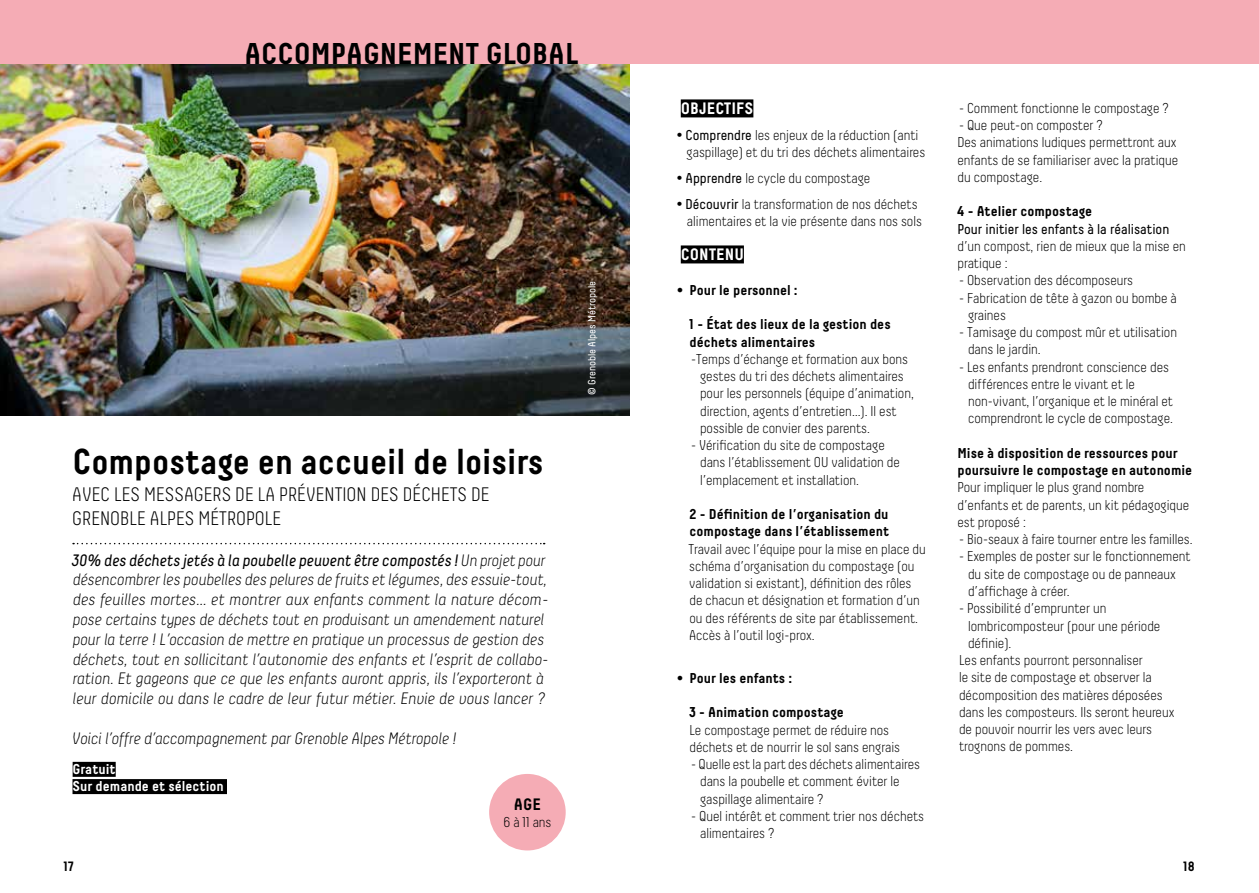
<style>
.page{position:relative;width:1259px;height:893px;background:#fff}
.page>*{position:absolute;margin:0;border:0;box-sizing:border-box;transform-origin:0 0}
.t1{font:700 36px "Decima";color:#000}
.t2{font:700 30px "Decima";color:#000}
.t3{font:300 19.5px/23.4px "Decima";color:#000}
.t4{font:italic 300 16.5px/19.8px "Decima";color:#000}
.t5{font:700 16.5px "Decima";color:#fff}
.t6{font:700 16.5px "Decima";color:#000}
.t7{font:300 14.25px/17.2px "Decima";color:#000}
.t8{font:700 14.25px/17.2px "Decima";color:#000}
.t9{font:14.25px "Decima";color:#000}
.t10{font:700 14.25px/17.2px "Decima";color:#fff}
.t11{font:700 13.5px "Decima";color:#000}
.t12{font:10.5px "Decima";color:#fff}
.s1{font-weight:400}
</style>
<div class="page">
<img style="left:0;top:64px;width:629px;height:351px">
<svg style="left:73px;top:543px;width:472px;height:1px"></svg>
<div style="left:73px;top:762px;width:43px;height:15px;background:#000"></div>
<div style="left:72px;top:779px;width:155px;height:15px;background:#000"></div>
<div style="left:489px;top:774px;width:77px;height:76px;background:#f5acb5;border-radius:50%"></div>
<div style="left:0;top:0;width:629px;height:64px;background:#f5acb5"></div>
<div style="left:681px;top:99px;width:72px;height:18px;background:#000"></div>
<div style="left:681px;top:245px;width:63px;height:18px;background:#000"></div>
<div style="left:629px;top:0;width:630px;height:64px;background:#f5acb5"></div>
<h2 class="t2" style="left:244px;top:36px;width:335px">ACCOMPAGNEMENT GLOBAL</h2>
<h1 class="t1" style="left:72px;top:440px;width:473px">Compostage en accueil de loisirs</h1>
<h3 class="t3" style="left:72px;top:483px;width:419px">AVEC LES MESSAGERS DE LA PRÉVENTION DES DÉCHETS DE<br>GRENOBLE ALPES MÉTROPOLE</h3>
<p class="t4" style="left:72px;top:550px;width:478px"><span class="s1">30% des déchets jetés à la poubelle peuvent être compostés !</span> Un projet pour désencombrer les poubelles des pelures de fruits et légumes, des essuie-tout, des feuilles mortes… et montrer aux enfants comment la nature décom&shy;pose certains types de déchets tout en produisant un amendement naturel pour la terre ! L’occasion de mettre en pratique un processus de gestion des déchets, tout en sollicitant l’autonomie des enfants et l’esprit de collabo&shy;ration. Et gageons que ce que les enfants auront appris, ils l’exporteront à leur domicile ou dans le cadre de leur futur métier. Envie de vous lancer ?</p>
<p class="t4" style="left:72px;top:728px;width:386px">Voici l’offre d’accompagnement par Grenoble Alpes Métropole !</p>
<p class="t10" style="left:72px;top:760px;width:153px">Gratuit<br>Sur demande et sélection</p>
<p class="t6" style="left:514px;top:795px;width:28px">AGE</p>
<p class="t7" style="left:503px;top:813px;width:50px">6 à 11 ans</p>
<p class="t12" style="left:586px;top:395px;width:115px;rotate:-90deg">© Grenoble Alpes Métropole</p>
<p class="t5" style="left:681px;top:99px;width:74px">OBJECTIFS</p>
<p class="t7" style="left:686px;top:127px;width:240px;text-indent:-10px">• <span class="s1">Comprendre</span> les enjeux de la réduction (anti gaspillage) et du tri des déchets alimentaires</p>
<p class="t7" style="left:676px;top:170px;width:195px">• <span class="s1">Apprendre</span> le cycle du compostage</p>
<p class="t7" style="left:687px;top:195px;width:236px;text-indent:-11px">• <span class="s1">Découvrir</span> la transformation de nos déchets alimentaires et la vie présente dans nos sols</p>
<p class="t5" style="left:681px;top:245px;width:65px">CONTENU</p>
<p class="t8" style="left:676px;top:281px;width:123px">• Pour le personnel :</p>
<p class="t8" style="left:689px;top:315px;width:203px">1 - État des lieux de la gestion des déchets alimentaires</p>
<p class="t7" style="left:700px;top:350px;width:215px;text-indent:-9px">-Temps d’échange et formation aux bons gestes du tri des déchets alimentaires pour les personnels (équipe d’animation, direction, agents d’entretien…). Il est possible de convier des parents.</p>
<p class="t7" style="left:700px;top:436px;width:201px;text-indent:-9px">- Vérification du site de compostage dans l’établissement OU validation de l’emplacement et installation.</p>
<p class="t8" style="left:689px;top:505px;width:201px">2 - Définition de l’organisation du compostage dans l’établissement</p>
<p class="t7" style="left:688px;top:540px;width:239px">Travail avec l’équipe pour la mise en place du schéma d’organisation du compostage (ou validation si existant), définition des rôles de chacun et désignation et formation d’un ou des référents de site par établissement.<br>Accès à l’outil logi-prox.</p>
<p class="t8" style="left:676px;top:669px;width:117px">• Pour les enfants :</p>
<p class="t8" style="left:689px;top:704px;width:156px">3 - Animation compostage</p>
<p class="t7" style="left:689px;top:721px;width:212px">Le compostage permet de réduire nos déchets et de nourrir le sol sans engrais</p>
<p class="t7" style="left:700px;top:755px;width:221px;text-indent:-9px">- Quelle est la part des déchets alimentaires dans la poubelle et comment éviter le gaspillage alimentaire ?</p>
<p class="t7" style="left:700px;top:807px;width:226px;text-indent:-9px">- Quel intérêt et comment trier nos déchets alimentaires ?</p>
<p class="t7" style="left:959px;top:99px;width:211px">- Comment fonctionne le compostage ?</p>
<p class="t7" style="left:957px;top:116px;width:222px">- Que peut-on composter ?<br>Des animations ludiques permettront aux enfants de se familiariser avec la pratique du compostage.</p>
<p class="t8" style="left:957px;top:202px;width:137px">4 - Atelier compostage</p>
<p class="t9" style="left:957px;top:221px;width:213px">Pour initier les enfants à la réalisation</p>
<p class="t7" style="left:957px;top:237px;width:230px">d’un compost, rien de mieux que la mise en pratique :</p>
<p class="t7" style="left:959px;top:272px;width:175px">- Observation des décomposeurs</p>
<p class="t7" style="left:968px;top:289px;width:210px;text-indent:-9px">- Fabrication de tête à gazon ou bombe à graines</p>
<p class="t7" style="left:968px;top:323px;width:210px;text-indent:-9px">- Tamisage du compost mûr et utilisation dans le jardin.</p>
<p class="t7" style="left:968px;top:358px;width:207px;text-indent:-9px">- Les enfants prendront conscience des différences entre le vivant et le non-vivant, l’organique et le minéral et comprendront le cycle de compostage.</p>
<p class="t8" style="left:957px;top:444px;width:236px">Mise à disposition de ressources pour poursuivre le compostage en autonomie</p>
<p class="t7" style="left:957px;top:479px;width:233px">Pour impliquer le plus grand nombre d’enfants et de parents, un kit pédagogique est proposé :</p>
<p class="t7" style="left:959px;top:531px;width:235px">- Bio-seaux à faire tourner entre les familles.</p>
<p class="t7" style="left:968px;top:548px;width:224px;text-indent:-9px">- Exemples de poster sur le fonctionnement du site de compostage ou de panneaux d’affichage à créer.</p>
<p class="t7" style="left:959px;top:600px;width:149px">- Possibilité d’emprunter un</p>
<p class="t7" style="left:968px;top:617px;width:194px">lombricomposteur (pour une période</p>
<p class="t7" style="left:968px;top:634px;width:45px">définie).</p>
<p class="t7" style="left:959px;top:651px;width:185px">Les enfants pourront personnaliser</p>
<p class="t7" style="left:959px;top:669px;width:194px">le site de compostage et observer la</p>
<p class="t7" style="left:959px;top:686px;width:205px">décomposition des matières déposées</p>
<p class="t7" style="left:959px;top:703px;width:217px">dans les composteurs. Ils seront heureux</p>
<p class="t7" style="left:959px;top:720px;width:194px">de pouvoir nourrir les vers avec leurs</p>
<p class="t7" style="left:959px;top:738px;width:116px">trognons de pommes.</p>
<p class="t11" style="left:64px;top:858px;width:12px">17</p>
<p class="t11" style="left:1183px;top:858px;width:13px">18</p>
</div>
